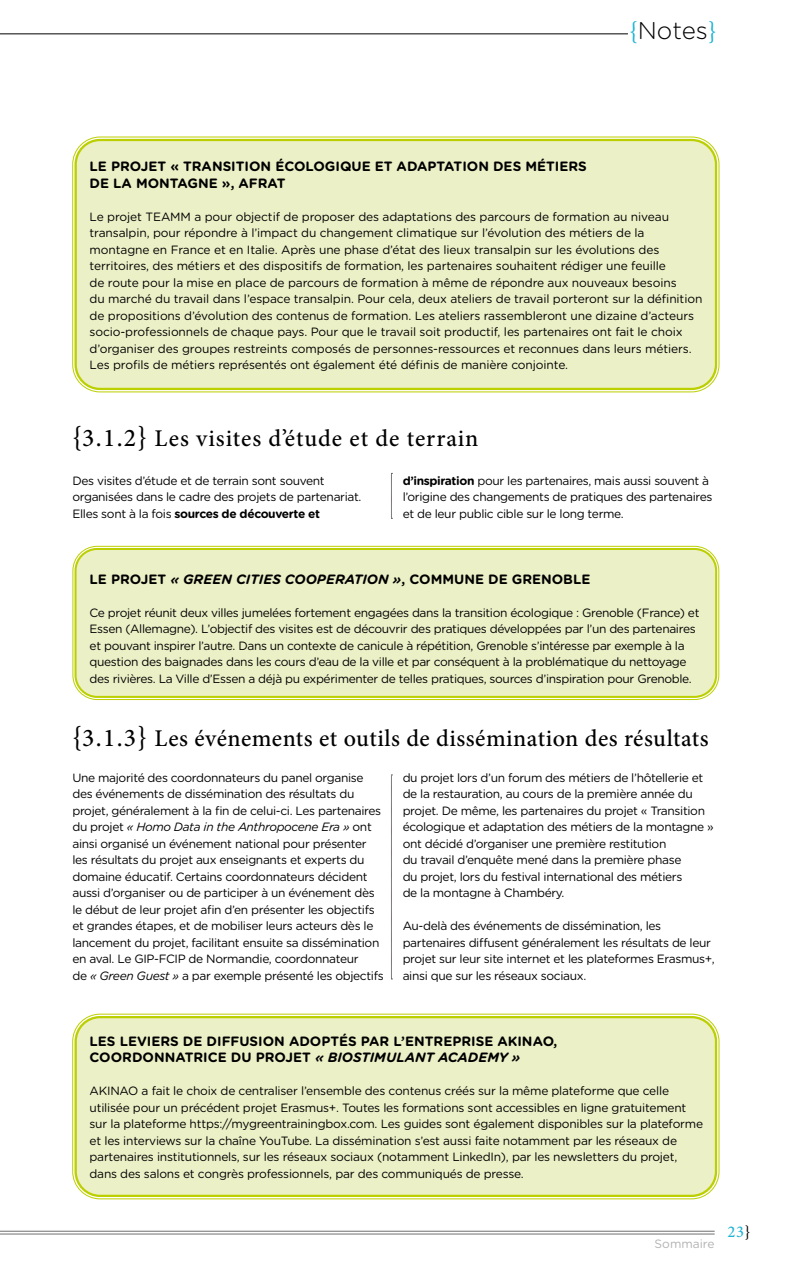
<style>
.page{position:relative;width:787px;height:1263px;background:#fff}
.page>*{position:absolute;margin:0;border:0;box-sizing:border-box;transform-origin:0 0}
.t1{font:300 24.15px "Gotham Rounded";color:#000}
.t2{font:500 24px "Minion Pro";letter-spacing:.02em;color:#000}
.t3{font:500 24px "Minion Pro";letter-spacing:.04em;color:#000}
.t4{font:500 16.5px "Minion Pro";color:#1fb3d4}
.t5{font:700 13.5px/16.5px "Gotham Rounded";color:#000}
.t6{font:12px/16.5px "Gotham Rounded";letter-spacing:-.03em;color:#000}
.t7{font:12px/16.5px "Gotham Rounded";letter-spacing:-.01em;color:#000}
.t8{font:12px "Gotham Rounded";color:#b3b2b2}
.s1{font-family:"Minion Pro";font-weight:400;font-size:25.35px;color:#1fb3d4}
.s2{font-size:28.5px}
.s3{font-size:25.5px}
.s4{font-weight:700}
.s5{font-style:italic}
.s6{color:#000}
</style>
<div class="page">
<hr style="left:0;top:33px;width:628px;height:1px;background:#000">
<hr style="left:0;top:1231px;width:714px;height:1px;background:#706f6f">
<hr style="left:0;top:1234px;width:714px;height:1px;background:#706f6f">
<div style="left:75px;top:139px;width:642px;height:251px;background:#ecf0c6;border-radius:26px"></div>
<div style="left:75px;top:139px;width:642px;height:251px;border:2px solid #bccf00;border-radius:24px"></div>
<div style="left:75px;top:548px;width:642px;height:150px;background:#ecf0c6;border-radius:23px"></div>
<div style="left:73px;top:546px;width:646px;height:154px;border:1px solid #bccf00;border-radius:24px"></div>
<div style="left:75px;top:548px;width:642px;height:150px;border:2px solid #bccf00;border-radius:22px"></div>
<div style="left:75px;top:1016px;width:642px;height:181px;background:#ecf0c6;border-radius:26px"></div>
<div style="left:72px;top:1014px;width:647px;height:185px;border:1px solid #bccf00;border-radius:27px"></div>
<div style="left:75px;top:1016px;width:642px;height:181px;border:2px solid #bccf00;border-radius:24px"></div>
<svg style="left:391px;top:473px;width:1px;height:46px"></svg>
<svg style="left:391px;top:775px;width:1px;height:205px"></svg>
<h1 class="t1" style="left:629px;top:15px;width:89px"><span class="s1">{</span>Notes<span class="s1">}</span></h1>
<p class="t5" style="left:90px;top:158px;width:499px">LE PROJET « TRANSITION ÉCOLOGIQUE ET ADAPTATION DES MÉTIERS<br>DE LA MONTAGNE », AFRAT</p>
<p class="t7" style="left:90px;top:208px;width:614px">Le projet TEAMM a pour objectif de proposer des adaptations des parcours de formation au niveau transalpin, pour répondre à l’impact du changement climatique sur l’évolution des métiers de la montagne en France et en Italie. Après une phase d’état des lieux transalpin sur les évolutions des territoires, des métiers et des dispositifs de formation, les partenaires souhaitent rédiger une feuille<br>de route pour la mise en place de parcours de formation à même de répondre aux nouveaux besoins<br>du marché du travail dans l’espace transalpin. Pour cela, deux ateliers de travail porteront sur la définition de propositions d’évolution des contenus de formation. Les ateliers rassembleront une dizaine d’acteurs socio-professionnels de chaque pays. Pour que le travail soit productif, les partenaires ont fait le choix d’organiser des groupes restreints composés de personnes-ressources et reconnues dans leurs métiers.<br>Les profils de métiers représentés ont également été définis de manière conjointe.</p>
<h2 class="t3" style="left:72px;top:422px;width:408px"><span class="s2">{</span><span class="s3">3.1.2</span><span class="s2">}</span> Les visites d’étude et de terrain</h2>
<p class="t6" style="left:72px;top:472px;width:290px">Des visites d’étude et de terrain sont souvent organisées dans le cadre des projets de partenariat.<br>Elles sont à la fois <span class="s4">sources de découverte et</span></p>
<p class="t6" style="left:402px;top:472px;width:311px"><span class="s4">d’inspiration</span> pour les partenaires, mais aussi souvent à l’origine des changements de pratiques des partenaires et de leur public cible sur le long terme.</p>
<p class="t5" style="left:90px;top:570px;width:502px">LE PROJET <span class="s5">« GREEN CITIES COOPERATION »</span>, COMMUNE DE GRENOBLE</p>
<p class="t6" style="left:90px;top:604px;width:611px">Ce projet réunit deux villes jumelées fortement engagées dans la transition écologique : Grenoble (France) et Essen (Allemagne). L’objectif des visites est de découvrir des pratiques développées par l’un des partenaires et pouvant inspirer l’autre. Dans un contexte de canicule à répétition, Grenoble s’intéresse par exemple à la question des baignades dans les cours d’eau de la ville et par conséquent à la problématique du nettoyage des rivières. La Ville d’Essen a déjà pu expérimenter de telles pratiques, sources d’inspiration pour Grenoble.</p>
<h2 class="t2" style="left:72px;top:722px;width:638px"><span class="s2">{</span><span class="s3">3.1.3</span><span class="s2">}</span> Les événements et outils de dissémination des résultats</h2>
<p class="t6" style="left:72px;top:769px;width:313px">Une majorité des coordonnateurs du panel organise des événements de dissémination des résultats du projet, généralement à la fin de celui-ci. Les partenaires du projet <span class="s5">« Homo Data in the Anthropocene Era »</span> ont ainsi organisé un événement national pour présenter les résultats du projet aux enseignants et experts du domaine éducatif. Certains coordonnateurs décident aussi d’organiser ou de participer à un événement dès le début de leur projet afin d’en présenter les objectifs et grandes étapes, et de mobiliser leurs acteurs dès le lancement du projet, facilitant ensuite sa dissémination en aval. Le GIP-FCIP de Normandie, coordonnateur<br>de <span class="s5">« Green Guest »</span> a par exemple présenté les objectifs</p>
<p class="t6" style="left:402px;top:769px;width:312px">du projet lors d’un forum des métiers de l’hôtellerie et de la restauration, au cours de la première année du projet. De même, les partenaires du projet « Transition écologique et adaptation des métiers de la montagne » ont décidé d’organiser une première restitution<br>du travail d’enquête mené dans la première phase<br>du projet, lors du festival international des métiers<br>de la montagne à Chambéry.</p>
<p class="t6" style="left:402px;top:917px;width:313px">Au-delà des événements de dissémination, les partenaires diffusent généralement les résultats de leur projet sur leur site internet et les plateformes Erasmus+, ainsi que sur les réseaux sociaux.</p>
<p class="t5" style="left:90px;top:1032px;width:469px">LES LEVIERS DE DIFFUSION ADOPTÉS PAR L’ENTREPRISE AKINAO,<br>COORDONNATRICE DU PROJET <span class="s5">« BIOSTIMULANT ACADEMY »</span></p>
<p class="t6" style="left:90px;top:1082px;width:615px">AKINAO a fait le choix de centraliser l’ensemble des contenus créés sur la même plateforme que celle utilisée pour un précédent projet Erasmus+. Toutes les formations sont accessibles en ligne gratuitement sur la plateforme https://mygreentrainingbox.com. Les guides sont également disponibles sur la plateforme et les interviews sur la chaîne YouTube. La dissémination s’est aussi faite notamment par les réseaux de partenaires institutionnels, sur les réseaux sociaux (notamment LinkedIn), par les newsletters du projet, dans des salons et congrès professionnels, par des communiqués de presse.</p>
<p class="t8" style="left:654px;top:1236px;width:62px">Sommaire</p>
<h3 class="t4" style="left:727px;top:1220px;width:25px">23<span class="s6">}</span></h3>
</div>
